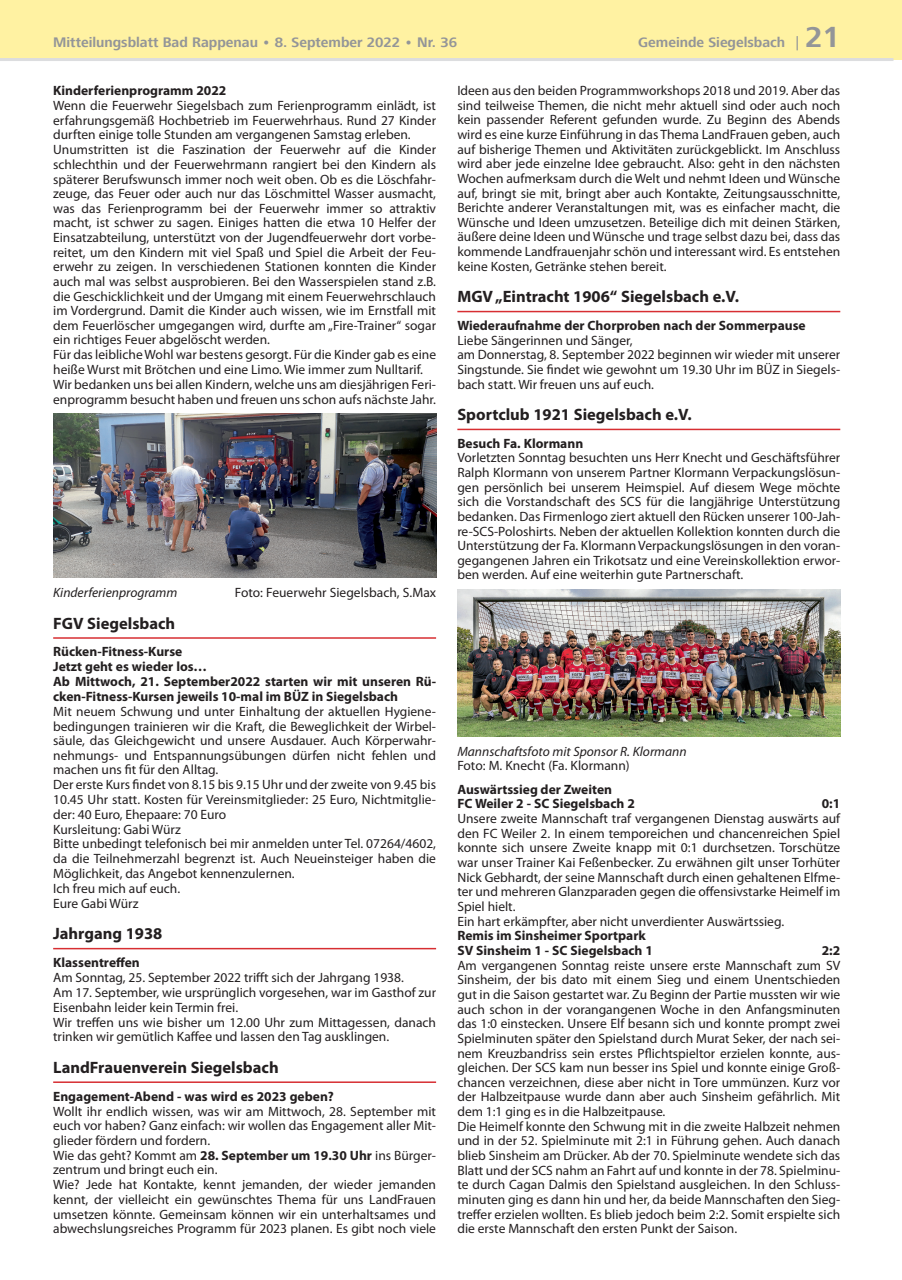
<style>
.page{position:relative;width:902px;height:1280px;background:#fff}
.page>*{position:absolute;margin:0;border:0;box-sizing:border-box;transform-origin:0 0}
.NM_Rubrik_Siegelsbac{font:700 16.5px "Myriad Pro";color:#231f20}
.t1{font:700 14.25px "Frutiger Next LT";color:#939598}
.NM_Textblock{font:13.5px/14.7px "Myriad Pro";color:#231f20;text-align:justify}
.NM_Textblock-2{font:700 13.5px/14.7px "Myriad Pro";color:#231f20}
.NM_Überschrift{font:700 13.5px "Myriad Pro";color:#231f20}
.bfh_halbfett{font:700 13.5px "Myriad Pro";color:#231f20}
.Grundtext{font:13.5px "Myriad Pro";color:#231f20}
.Grundtext-2{font:italic 13.5px "Myriad Pro";color:#231f20}
.s1{font-family:"Futura BT";font-weight:500}
.s2{font-size:30px}
.s3{font-weight:700}
</style>
<div class="page">
<div style="left:0;top:0;width:901px;height:60px;background:#fff2a2"></div>
<hr style="left:0;top:58px;width:893px;height:3px;background:#dcdddf">
<hr style="left:53px;top:637px;width:383px;height:2px;background:#d72e32">
<hr style="left:53px;top:948px;width:383px;height:1px;background:#d72e32">
<hr style="left:53px;top:1081px;width:383px;height:2px;background:#d72e32">
<img style="left:53px;top:414px;width:383px;height:164px">
<hr style="left:457px;top:311px;width:383px;height:1px;background:#d72e32">
<hr style="left:457px;top:429px;width:383px;height:1px;background:#d72e32">
<img style="left:457px;top:589px;width:383px;height:148px">
<p class="t1" style="left:53px;top:34px;width:405px">Mitteilungsblatt Bad Rappenau • 8. September 2022 • Nr. 36</p>
<p class="t1" style="left:638px;top:34px;width:203px">Gemeinde Siegelsbach <span class="s1">|</span> <span class="s2">21</span></p>
<p class="NM_Überschrift" style="left:53px;top:82px;width:175px">Kinderferienprogramm 2022</p>
<p class="NM_Textblock" style="left:53px;top:98px;width:384px">Wenn die Feuerwehr Siegelsbach zum Ferienprogramm einlädt, ist erfahrungsgemäß Hochbetrieb im Feuerwehrhaus. Rund 27 Kinder durften einige tolle Stunden am vergangenen Samstag erleben.</p>
<p class="NM_Textblock" style="left:53px;top:142px;width:384px">Unumstritten ist die Faszination der Feuerwehr auf die Kinder schlechthin und der Feuerwehrmann rangiert bei den Kindern als späterer Berufswunsch immer noch weit oben. Ob es die Löschfahr&shy;zeuge, das Feuer oder auch nur das Löschmittel Wasser ausmacht, was das Ferienprogramm bei der Feuerwehr immer so attraktiv macht, ist schwer zu sagen. Einiges hatten die etwa 10 Helfer der Einsatzabteilung, unterstützt von der Jugendfeuerwehr dort vorbe&shy;reitet, um den Kindern mit viel Spaß und Spiel die Arbeit der Feu&shy;erwehr zu zeigen. In verschiedenen Stationen konnten die Kinder auch mal was selbst ausprobieren. Bei den Wasserspielen stand z.B. die Geschicklichkeit und der Umgang mit einem Feuerwehrschlauch im Vordergrund. Damit die Kinder auch wissen, wie im Ernstfall mit dem Feuerlöscher umgegangen wird, durfte am „Fire-Trainer“ sogar ein richtiges Feuer abgelöscht werden.</p>
<p class="NM_Textblock" style="left:53px;top:347px;width:384px">Für das leibliche Wohl war bestens gesorgt. Für die Kinder gab es eine heiße Wurst mit Brötchen und eine Limo. Wie immer zum Nulltarif.</p>
<p class="NM_Textblock" style="left:53px;top:377px;width:384px">Wir bedanken uns bei allen Kindern, welche uns am diesjährigen Feri&shy;enprogramm besucht haben und freuen uns schon aufs nächste Jahr.</p>
<p class="NM_Textblock" style="left:457px;top:83px;width:384px">Ideen aus den beiden Programmworkshops 2018 und 2019. Aber das sind teilweise Themen, die nicht mehr aktuell sind oder auch noch kein passender Referent gefunden wurde. Zu Beginn des Abends wird es eine kurze Einführung in das Thema LandFrauen geben, auch auf bisherige Themen und Aktivitäten zurückgeblickt. Im Anschluss wird aber jede einzelne Idee gebraucht. Also: geht in den nächsten Wochen aufmerksam durch die Welt und nehmt Ideen und Wünsche auf, bringt sie mit, bringt aber auch Kontakte, Zeitungsausschnitte, Berichte anderer Veranstaltungen mit, was es einfacher macht, die Wünsche und Ideen umzusetzen. Beteilige dich mit deinen Stärken, äußere deine Ideen und Wünsche und trage selbst dazu bei, dass das kommende Landfrauenjahr schön und interessant wird. Es entstehen keine Kosten, Getränke stehen bereit.</p>
<p class="NM_Rubrik_Siegelsbac" style="left:457px;top:286px;width:283px">MGV „Eintracht 1906“ Siegelsbach e.V.</p>
<p class="NM_Überschrift" style="left:457px;top:316px;width:350px">Wiederaufnahme der Chorproben nach der Sommerpause</p>
<p class="NM_Textblock" style="left:457px;top:332px;width:177px">Liebe Sängerinnen und Sänger,</p>
<p class="NM_Textblock" style="left:457px;top:347px;width:384px">am Donnerstag, 8. September 2022 beginnen wir wieder mit unserer Singstunde. Sie findet wie gewohnt um 19.30 Uhr im BÜZ in Siegels&shy;bach statt. Wir freuen uns auf euch.</p>
<p class="NM_Rubrik_Siegelsbac" style="left:457px;top:404px;width:236px">Sportclub 1921 Siegelsbach e.V.</p>
<p class="NM_Überschrift" style="left:457px;top:434px;width:127px">Besuch Fa. Klormann</p>
<p class="NM_Textblock" style="left:457px;top:450px;width:384px">Vorletzten Sonntag besuchten uns Herr Knecht und Geschäftsführer Ralph Klormann von unserem Partner Klormann Verpackungslösun&shy;gen persönlich bei unserem Heimspiel. Auf diesem Wege möchte sich die Vorstandschaft des SCS für die langjährige Unterstützung bedanken. Das Firmenlogo ziert aktuell den Rücken unserer 100-Jah&shy;re-SCS-Poloshirts. Neben der aktuellen Kollektion konnten durch die Unterstützung der Fa. Klormann Verpackungslösungen in den voran&shy;gegangenen Jahren ein Trikotsatz und eine Vereinskollektion erwor&shy;ben werden. Auf eine weiterhin gute Partnerschaft.</p>
<p class="Grundtext-2" style="left:53px;top:584px;width:126px">Kinderferienprogramm</p>
<p class="Grundtext" style="left:235px;top:584px;width:203px">Foto: Feuerwehr Siegelsbach, S.Max</p>
<p class="NM_Rubrik_Siegelsbac" style="left:53px;top:612px;width:124px">FGV Siegelsbach</p>
<p class="bfh_halbfett" style="left:53px;top:643px;width:131px">Rücken-Fitness-Kurse</p>
<p class="bfh_halbfett" style="left:53px;top:658px;width:155px">Jetzt geht es wieder los…</p>
<p class="NM_Textblock-2" style="left:53px;top:674px;width:384px">Ab Mittwoch, 21. September2022 starten wir mit unseren Rü&shy;cken-Fitness-Kursen jeweils 10-mal im BÜZ in Siegelsbach</p>
<p class="NM_Textblock" style="left:53px;top:704px;width:384px">Mit neuem Schwung und unter Einhaltung der aktuellen Hygiene&shy;bedingungen trainieren wir die Kraft, die Beweglichkeit der Wirbel&shy;säule, das Gleichgewicht und unsere Ausdauer. Auch Körperwahr&shy;nehmungs- und Entspannungsübungen dürfen nicht fehlen und machen uns fit für den Alltag.</p>
<p class="NM_Textblock" style="left:53px;top:777px;width:384px">Der erste Kurs findet von 8.15 bis 9.15 Uhr und der zweite von 9.45 bis 10.45 Uhr statt. Kosten für Vereinsmitglieder: 25 Euro, Nichtmitglie&shy;der: 40 Euro, Ehepaare: 70 Euro</p>
<p class="NM_Textblock" style="left:53px;top:821px;width:129px">Kursleitung: Gabi Würz</p>
<p class="NM_Textblock" style="left:53px;top:836px;width:384px">Bitte unbedingt telefonisch bei mir anmelden unter Tel. 07264/4602, da die Teilnehmerzahl begrenzt ist. Auch Neueinsteiger haben die Möglichkeit, das Angebot kennenzulernen.</p>
<p class="NM_Textblock" style="left:53px;top:880px;width:129px">Ich freu mich auf euch.</p>
<p class="NM_Textblock" style="left:53px;top:895px;width:87px">Eure Gabi Würz</p>
<p class="NM_Rubrik_Siegelsbac" style="left:53px;top:923px;width:111px">Jahrgang 1938</p>
<p class="NM_Überschrift" style="left:53px;top:954px;width:88px">Klassentreffen</p>
<p class="NM_Textblock" style="left:53px;top:970px;width:352px">Am Sonntag, 25. September 2022 trifft sich der Jahrgang 1938.</p>
<p class="NM_Textblock" style="left:53px;top:985px;width:384px">Am 17. September, wie ursprünglich vorgesehen, war im Gasthof zur<br>Eisenbahn leider kein Termin frei.</p>
<p class="NM_Textblock" style="left:53px;top:1014px;width:384px">Wir treffen uns wie bisher um 12.00 Uhr zum Mittagessen, danach trinken wir gemütlich Kaffee und lassen den Tag ausklingen.</p>
<p class="NM_Rubrik_Siegelsbac" style="left:53px;top:1057px;width:227px">LandFrauenverein Siegelsbach</p>
<p class="NM_Überschrift" style="left:53px;top:1087px;width:282px">Engagement-Abend - was wird es 2023 geben?</p>
<p class="NM_Textblock" style="left:53px;top:1103px;width:384px">Wollt ihr endlich wissen, was wir am Mittwoch, 28. September mit euch vor haben? Ganz einfach: wir wollen das Engagement aller Mit&shy;glieder fördern und fordern.</p>
<p class="NM_Textblock" style="left:53px;top:1148px;width:384px">Wie das geht? Kommt am <span class="s3">28. September um 19.30 Uhr</span> ins Bürger&shy;zentrum und bringt euch ein.</p>
<p class="NM_Textblock" style="left:53px;top:1177px;width:384px">Wie? Jede hat Kontakte, kennt jemanden, der wieder jemanden kennt, der vielleicht ein gewünschtes Thema für uns LandFrauen umsetzen könnte. Gemeinsam können wir ein unterhaltsames und abwechslungsreiches Programm für 2023 planen. Es gibt noch viele</p>
<p class="Grundtext-2" style="left:457px;top:743px;width:231px">Mannschaftsfoto mit Sponsor R. Klormann</p>
<p class="Grundtext" style="left:457px;top:757px;width:174px">Foto: M. Knecht (Fa. Klormann)</p>
<p class="NM_Textblock-2" style="left:457px;top:781px;width:156px">Auswärtssieg der Zweiten</p>
<p class="bfh_halbfett" style="left:457px;top:795px;width:179px">FC Weiler 2 - SC Siegelsbach 2</p>
<p class="bfh_halbfett" style="left:821px;top:795px;width:20px">0:1</p>
<p class="NM_Textblock" style="left:457px;top:811px;width:384px">Unsere zweite Mannschaft traf vergangenen Dienstag auswärts auf den FC Weiler 2. In einem temporeichen und chancenreichen Spiel konnte sich unsere Zweite knapp mit 0:1 durchsetzen. Torschütze war unser Trainer Kai Feßenbecker. Zu erwähnen gilt unser Torhüter Nick Gebhardt, der seine Mannschaft durch einen gehaltenen Elfme&shy;ter und mehreren Glanzparaden gegen die offensivstarke Heimelf im Spiel hielt.</p>
<p class="NM_Textblock" style="left:457px;top:913px;width:328px">Ein hart erkämpfter, aber nicht unverdienter Auswärtssieg.</p>
<p class="NM_Textblock-2" style="left:457px;top:928px;width:190px">Remis im Sinsheimer Sportpark</p>
<p class="bfh_halbfett" style="left:457px;top:942px;width:197px">SV Sinsheim 1 - SC Siegelsbach 1</p>
<p class="bfh_halbfett" style="left:821px;top:942px;width:20px">2:2</p>
<p class="NM_Textblock" style="left:457px;top:958px;width:384px">Am vergangenen Sonntag reiste unsere erste Mannschaft zum SV Sinsheim, der bis dato mit einem Sieg und einem Unentschieden gut in die Saison gestartet war. Zu Beginn der Partie mussten wir wie auch schon in der vorangangenen Woche in den Anfangsminuten das 1:0 einstecken. Unsere Elf besann sich und konnte prompt zwei Spielminuten später den Spielstand durch Murat Seker, der nach sei&shy;nem Kreuzbandriss sein erstes Pflichtspieltor erzielen konnte, aus&shy;gleichen. Der SCS kam nun besser ins Spiel und konnte einige Groß&shy;chancen verzeichnen, diese aber nicht in Tore ummünzen. Kurz vor der Halbzeitpause wurde dann aber auch Sinsheim gefährlich. Mit dem 1:1 ging es in die Halbzeitpause.</p>
<p class="NM_Textblock" style="left:457px;top:1119px;width:384px">Die Heimelf konnte den Schwung mit in die zweite Halbzeit nehmen und in der 52. Spielminute mit 2:1 in Führung gehen. Auch danach blieb Sinsheim am Drücker. Ab der 70. Spielminute wendete sich das Blatt und der SCS nahm an Fahrt auf und konnte in der 78. Spielminu&shy;te durch Cagan Dalmis den Spielstand ausgleichen. In den Schluss&shy;minuten ging es dann hin und her, da beide Mannschaften den Sieg&shy;treffer erzielen wollten. Es blieb jedoch beim 2:2. Somit erspielte sich die erste Mannschaft den ersten Punkt der Saison.</p>
</div>
